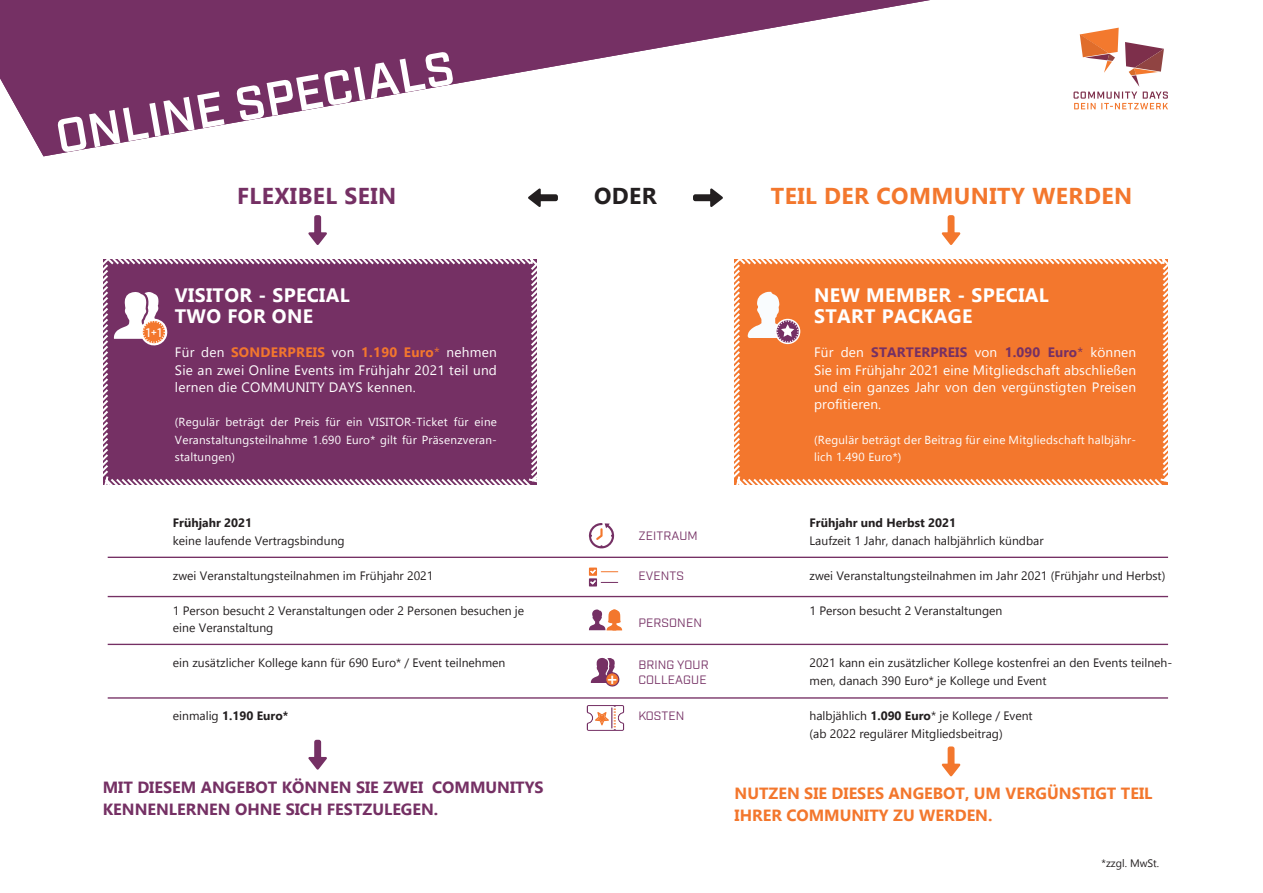
<style>
.page{position:relative;width:1263px;height:893px;background:#fff}
.page>*{position:absolute;margin:0;border:0;box-sizing:border-box;transform-origin:0 0}
.t1{font:600 47.55px "Industry";color:#fff}
.t2{font:700 22.95px "Gadugi";letter-spacing:.02em;color:#f3772d}
.t3{font:700 22.95px "Gadugi";letter-spacing:.02em;color:#753064}
.t4{font:700 22.95px "Gadugi";color:#231f20}
.t5{font:700 19.5px "Gadugi";letter-spacing:.02em;color:#fff}
.t6{font:700 17.55px "Gadugi";color:#fff}
.t7{font:700 16.2px/21.6px "Gadugi";color:#753064}
.t8{font:700 16.2px/21.6px "Gadugi";color:#f3772d}
.t9{font:13.65px/17.2px "Gadugi";letter-spacing:.015em;color:#fff;text-align:justify}
.t10{font:500 12.45px "Industry";color:#fff}
.t11{font:12.15px/17.5px "Gadugi";color:#231f20}
.t12{font:700 12.15px "Gadugi";color:#231f20}
.t13{font:12.15px/14.9px "Industry";letter-spacing:.01em;color:#753064}
.t14{font:11.7px/17.2px "Gadugi";letter-spacing:.02em;color:#fff;text-align:justify}
.t15{font:10.8px "Gadugi";color:#231f20}
.s1{font-weight:700;color:#f3772d}
.s2{color:#f3772d}
.s3{font-weight:400}
.s4{font-weight:700;color:#753064}
.s5{color:#753064}
.s6{font-weight:700}
</style>
<div class="page">
<div style="left:734px;top:259px;width:434px;height:226px;background:#f3772d"></div>
<div style="left:103px;top:259px;width:434px;height:226px;background:#753064"></div>
<svg style="left:0;top:0;width:930px;height:156px;fill:#753064"></svg>
<svg style="left:775px;top:319px;width:25px;height:25px"></svg>
<svg style="left:747px;top:292px;width:52px;height:51px"></svg>
<svg style="left:114px;top:292px;width:53px;height:57px"></svg>
<hr style="left:108px;top:557px;width:1060px;height:1px;background:#753064">
<hr style="left:108px;top:644px;width:1060px;height:1px;background:#753064">
<hr style="left:108px;top:697px;width:1060px;height:2px;background:#753064">
<hr style="left:108px;top:596px;width:1060px;height:1px;background:#753064">
<svg style="left:308px;top:215px;width:19px;height:30px"></svg>
<svg style="left:693px;top:188px;width:30px;height:19px"></svg>
<svg style="left:941px;top:215px;width:20px;height:30px"></svg>
<svg style="left:528px;top:188px;width:30px;height:19px"></svg>
<svg style="left:308px;top:740px;width:19px;height:30px"></svg>
<svg style="left:941px;top:746px;width:20px;height:31px"></svg>
<svg style="left:589px;top:523px;width:25px;height:26px"></svg>
<svg style="left:590px;top:657px;width:29px;height:30px"></svg>
<div style="left:606px;top:673px;width:12px;height:12px;background:#f3772d;border-radius:50%"></div>
<svg style="left:587px;top:705px;width:37px;height:26px"></svg>
<svg style="left:589px;top:568px;width:29px;height:18px"></svg>
<svg style="left:589px;top:609px;width:33px;height:21px"></svg>
<svg style="left:1073px;top:28px;width:95px;height:81px"></svg>
<p class="t1" style="left:52px;top:109px;width:405px;rotate:-10deg">ONLINE SPECIALS</p>
<p class="t3" style="left:237px;top:182px;width:161px">FLEXIBEL SEIN</p>
<p class="t10" style="left:146px;top:325px;width:17px">1+1</p>
<p class="t5" style="left:175px;top:284px;width:176px">VISITOR - SPECIAL</p>
<p class="t5" style="left:175px;top:304px;width:140px">TWO FOR ONE</p>
<p class="t9" style="left:175px;top:344px;width:324px">Für den <span class="s1">SONDERPREIS</span> von <span class="s1">1.190 Euro</span><span class="s2">*</span> nehmen Sie an zwei Online Events im Frühjahr 2021 teil und lernen die COMMUNITY DAYS kennen.</p>
<p class="t14" style="left:175px;top:413px;width:324px">(Regulär beträgt der Preis für ein VISITOR-Ticket für eine Veranstaltungsteilnahme 1.690 Euro* gilt für Präsenzveran&shy;staltungen)</p>
<p class="t12" style="left:173px;top:515px;width:81px">Frühjahr 2021</p>
<p class="t11" style="left:173px;top:531px;width:173px">keine laufende Vertragsbindung</p>
<p class="t11" style="left:173px;top:566px;width:262px">zwei Veranstaltungsteilnahmen im Frühjahr 2021</p>
<p class="t11" style="left:173px;top:602px;width:353px">1 Person besucht 2 Veranstaltungen oder 2 Personen besuchen je eine Veranstaltung</p>
<p class="t11" style="left:173px;top:654px;width:334px">ein zusätzlicher Kollege kann für 690 Euro* / Event teilnehmen</p>
<p class="t12" style="left:173px;top:708px;width:117px"><span class="s3">einmalig</span> 1.190 Euro*</p>
<p class="t7" style="left:103px;top:776px;width:442px">MIT DIESEM ANGEBOT KÖNNEN SIE ZWEI COMMUNITYS<br>KENNENLERNEN OHNE SICH FESTZULEGEN.</p>
<p class="t4" style="left:594px;top:182px;width:64px">ODER</p>
<p class="t2" style="left:771px;top:182px;width:363px">TEIL DER COMMUNITY WERDEN</p>
<p class="t6" style="left:606px;top:668px;width:14px">+</p>
<p class="t13" style="left:638px;top:528px;width:61px">ZEITRAUM</p>
<p class="t13" style="left:638px;top:569px;width:47px">EVENTS</p>
<p class="t13" style="left:638px;top:616px;width:65px">PERSONEN</p>
<p class="t13" style="left:638px;top:658px;width:72px">BRING YOUR<br>COLLEAGUE</p>
<p class="t13" style="left:638px;top:709px;width:48px">KOSTEN</p>
<p class="t5" style="left:814px;top:284px;width:236px">NEW MEMBER - SPECIAL</p>
<p class="t5" style="left:814px;top:304px;width:160px">START PACKAGE</p>
<p class="t9" style="left:814px;top:344px;width:324px">Für den <span class="s4">STARTERPREIS</span> von <span class="s4">1.090 Euro</span><span class="s5">*</span> können Sie im Frühjahr 2021 eine Mitgliedschaft abschließen und ein ganzes Jahr von den vergünstigten Preisen profitieren.</p>
<p class="t14" style="left:814px;top:431px;width:324px">(Regulär beträgt der Beitrag für eine Mitgliedschaft halbjähr&shy;lich 1.490 Euro*)</p>
<p class="t12" style="left:809px;top:515px;width:148px">Frühjahr und Herbst 2021</p>
<p class="t11" style="left:809px;top:531px;width:236px">Laufzeit 1 Jahr, danach halbjährlich kündbar</p>
<p class="t11" style="left:809px;top:566px;width:357px">zwei Veranstaltungsteilnahmen im Jahr 2021 (Frühjahr und Herbst)</p>
<p class="t11" style="left:809px;top:602px;width:194px">1 Person besucht 2 Veranstaltungen</p>
<p class="t11" style="left:809px;top:654px;width:364px">2021 kann ein zusätzlicher Kollege kostenfrei an den Events teilneh&shy;men, danach 390 Euro* je Kollege und Event</p>
<p class="t11" style="left:809px;top:707px;width:225px">halbjählich <span class="s6">1.090 Euro</span>* je Kollege / Event (ab 2022 regulärer Mitgliedsbeitrag)</p>
<p class="t8" style="left:734px;top:782px;width:419px">NUTZEN SIE DIESES ANGEBOT, UM VERGÜNSTIGT TEIL<br>IHRER COMMUNITY ZU WERDEN.</p>
<p class="t15" style="left:1101px;top:856px;width:59px">*zzgl. MwSt.</p>
</div>
